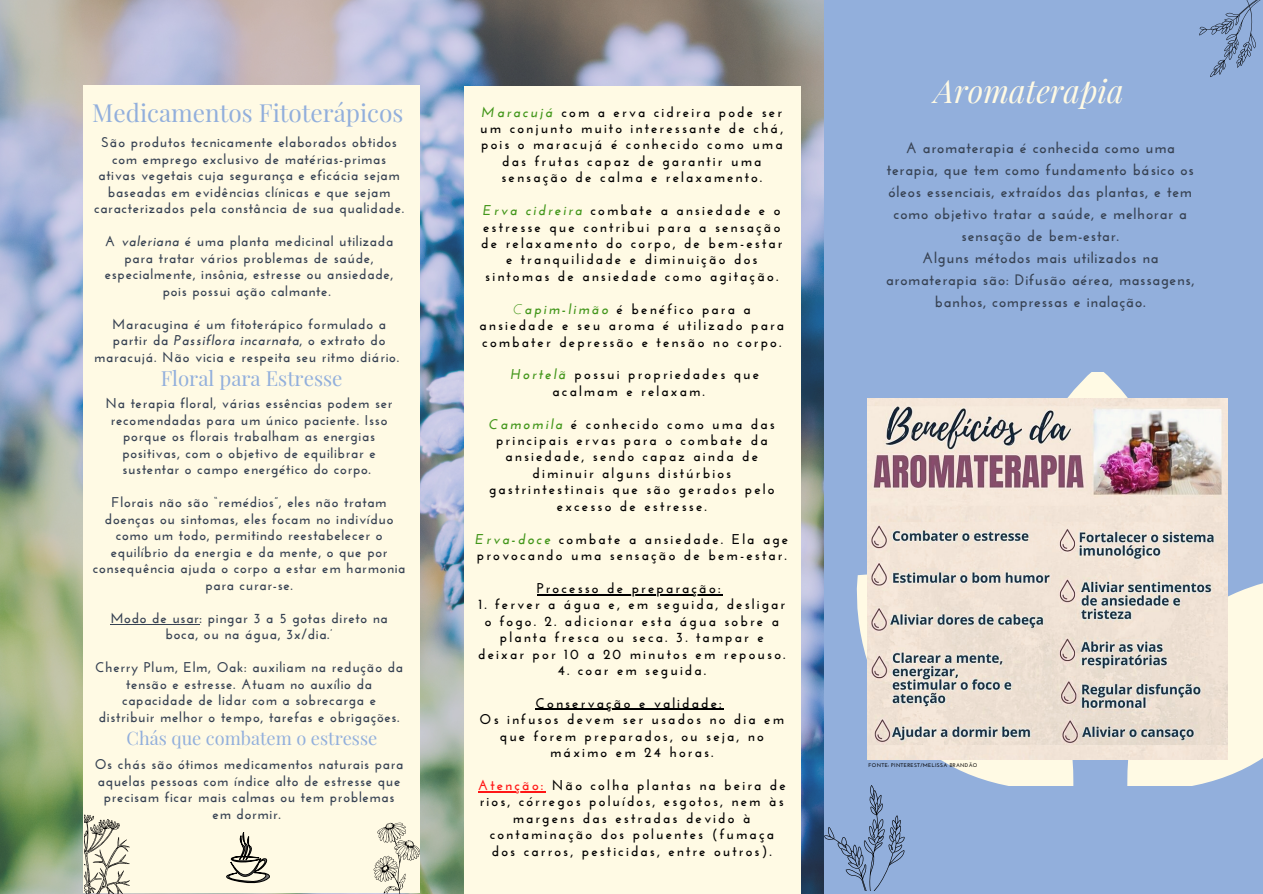
<style>
.page{position:relative;width:1263px;height:894px;background:#fff}
.page>*{position:absolute;margin:0;border:0;box-sizing:border-box;transform-origin:0 0}
.t1{font:italic 31.8px "Playfair Display";color:#fffae4}
.t2{font:24.45px "Playfair Display";color:#92afdc}
.t3{font:20.4px "Playfair Display";color:#92afdc}
.t4{font:18.15px "Playfair Display";color:#92afdc}
.t5{font:700 15.15px/21.9px "Josefin Sans";letter-spacing:.05em;color:#374253;text-align:center}
.t6{font:700 14.1px/16.5px "Josefin Sans";letter-spacing:.05em;color:#374253;text-align:center}
.t7{font:700 14.1px/16.4px "Josefin Sans";letter-spacing:.15em;color:#000;text-align:center}
.t8{font:700 5.4px "Josefin Sans";letter-spacing:.05em;color:#000}
.s1{font-style:italic}
.s2{font-style:italic;color:#42961a}
.s3{font-weight:400;font-style:italic;color:#42961a}
.s4{color:#ff1616}
</style>
<div class="page">
<div style="left:0;top:0;width:1263px;height:893px;background:#92afdc"></div>
<img style="left:0;top:0;width:824px;height:893px">
<div style="left:84px;top:86px;width:336px;height:806px;background:#fffae4"></div>
<div style="left:464px;top:86px;width:336px;height:807px;background:#fffae4"></div>
<svg style="left:1020px;top:372px;width:155px;height:27px"></svg>
<svg style="left:1127px;top:583px;width:136px;height:202px;background:#f3f2e2"></svg>
<svg style="left:374px;top:822px;width:46px;height:71px"></svg>
<svg style="left:84px;top:814px;width:46px;height:79px"></svg>
<svg style="left:226px;top:832px;width:44px;height:52px"></svg>
<img style="left:868px;top:399px;width:360px;height:359px">
<hr style="left:537px;top:593px;width:186px;height:2px;background:#000">
<hr style="left:535px;top:708px;width:189px;height:1px;background:#000">
<hr style="left:478px;top:790px;width:67px;height:1px;background:#ff1616">
<svg style="left:824px;top:572px;width:238px;height:318px"></svg>
<svg style="left:1199px;top:0;width:62px;height:77px"></svg>
<hr style="left:110px;top:623px;width:90px;height:1px;background:#374253">
<h2 class="t2" style="left:92px;top:96px;width:313px">Medicamentos Fitoterápicos</h2>
<p class="t6" style="left:94px;top:135px;width:312px">São produtos tecnicamente elaborados obtidos com emprego exclusivo de matérias-primas ativas vegetais cuja segurança e eficácia sejam baseadas em evidências clínicas e que sejam caracterizados pela constância de sua qualidade.</p>
<p class="t6" style="left:105px;top:234px;width:290px">A <span class="s1">valeriana</span> é uma planta medicinal utilizada para tratar vários problemas de saúde, especialmente, insônia, estresse ou ansiedade, pois possui ação calmante.</p>
<p class="t6" style="left:94px;top:317px;width:306px">Maracugina é um fitoterápico formulado a partir da <span class="s1">Passiflora incarnata</span>, o extrato do maracujá. Não vicia e respeita seu ritmo diário.</p>
<p class="t6" style="left:106px;top:396px;width:288px">Na terapia floral, várias essências podem ser recomendadas para um único paciente. Isso porque os florais trabalham as energias positivas, com o objetivo de equilibrar e sustentar o campo energético do corpo.</p>
<p class="t6" style="left:93px;top:495px;width:314px">Florais não são “remédios”, eles não tratam doenças ou sintomas, eles focam no indivíduo como um todo, permitindo reestabelecer o equilíbrio da energia e da mente, o que por consequência ajuda o corpo a estar em harmonia para curar-se.</p>
<p class="t6" style="left:110px;top:610px;width:279px">Modo de usar: pingar 3 a 5 gotas direto na boca, ou na água, 3x/dia.’</p>
<p class="t6" style="left:95px;top:660px;width:310px">Cherry Plum, Elm, Oak: auxiliam na redução da tensão e estresse. Atuam no auxílio da capacidade de lidar com a sobrecarga e distribuir melhor o tempo, tarefas e obrigações.</p>
<p class="t6" style="left:95px;top:757px;width:310px">Os chás são ótimos medicamentos naturais para aquelas pessoas com índice alto de estresse que precisam ficar mais calmas ou tem problemas em dormir.</p>
<h3 class="t3" style="left:161px;top:364px;width:183px">Floral para Estresse</h3>
<p class="t4" style="left:127px;top:725px;width:252px">Chás que combatem o estresse</p>
<p class="t7" style="left:480px;top:105px;width:305px"><span class="s2">Maracujá</span> com a erva cidreira pode ser um conjunto muito interessante de chá, pois o maracujá é conhecido como uma das frutas capaz de garantir uma sensação de calma e relaxamento.</p>
<p class="t7" style="left:481px;top:203px;width:303px"><span class="s2">Erva cidreira</span> combate a ansiedade e o estresse que contribui para a sensação de relaxamento do corpo, de bem-estar e tranquilidade e diminuição dos sintomas de ansiedade como agitação.</p>
<p class="t7" style="left:480px;top:302px;width:306px"><span class="s3">C</span><span class="s2">apim-limão</span> é benéfico para a ansiedade e seu aroma é utilizado para combater depressão e tensão no corpo.</p>
<p class="t7" style="left:553px;top:367px;width:208px;text-align:left;text-indent:-42px"><span class="s2">Hortelã</span> possui propriedades que acalmam e relaxam.</p>
<p class="t7" style="left:489px;top:417px;width:288px"><span class="s2">Camomila</span> é conhecido como uma das principais ervas para o combate da ansiedade, sendo capaz ainda de diminuir alguns distúrbios gastrintestinais que são gerados pelo excesso de estresse.</p>
<p class="t7" style="left:475px;top:531px;width:314px;text-align:left"><span class="s2">Erva-doce</span> combate a ansiedade. Ela age provocando uma sensação de bem-estar.</p>
<p class="t7" style="left:537px;top:581px;width:185px">Processo de preparação:</p>
<p class="t7" style="left:478px;top:597px;width:309px">1. ferver a água e, em seguida, desligar o fogo. 2. adicionar esta água sobre a planta fresca ou seca. 3. tampar e deixar por 10 a 20 minutos em repouso.</p>
<p class="t7" style="left:557px;top:663px;width:150px">4. coar em seguida.</p>
<p class="t7" style="left:480px;top:696px;width:306px">Conservação e validade:<br>Os infusos devem ser usados no dia em que forem preparados, ou seja, no máximo em 24 horas.</p>
<p class="t7" style="left:478px;top:778px;width:310px"><span class="s4">Atenção:</span> Não colha plantas na beira de rios, córregos poluídos, esgotos, nem às margens das estradas devido à contaminação dos poluentes (fumaça dos carros, pesticidas, entre outros).</p>
<h1 class="t1" style="left:934px;top:68px;width:191px">Aromaterapia</h1>
<p class="t5" style="left:886px;top:139px;width:310px">A aromaterapia é conhecida como uma terapia, que tem como fundamento básico os óleos essenciais, extraídos das plantas, e tem como objetivo tratar a saúde, e melhorar a sensação de bem-estar.<br>Alguns métodos mais utilizados na aromaterapia são: Difusão aérea, massagens, banhos, compressas e inalação.</p>
<p class="t8" style="left:868px;top:763px;width:110px">FONTE: PINTEREST/MELISSA BRANDÃO</p>
</div>
